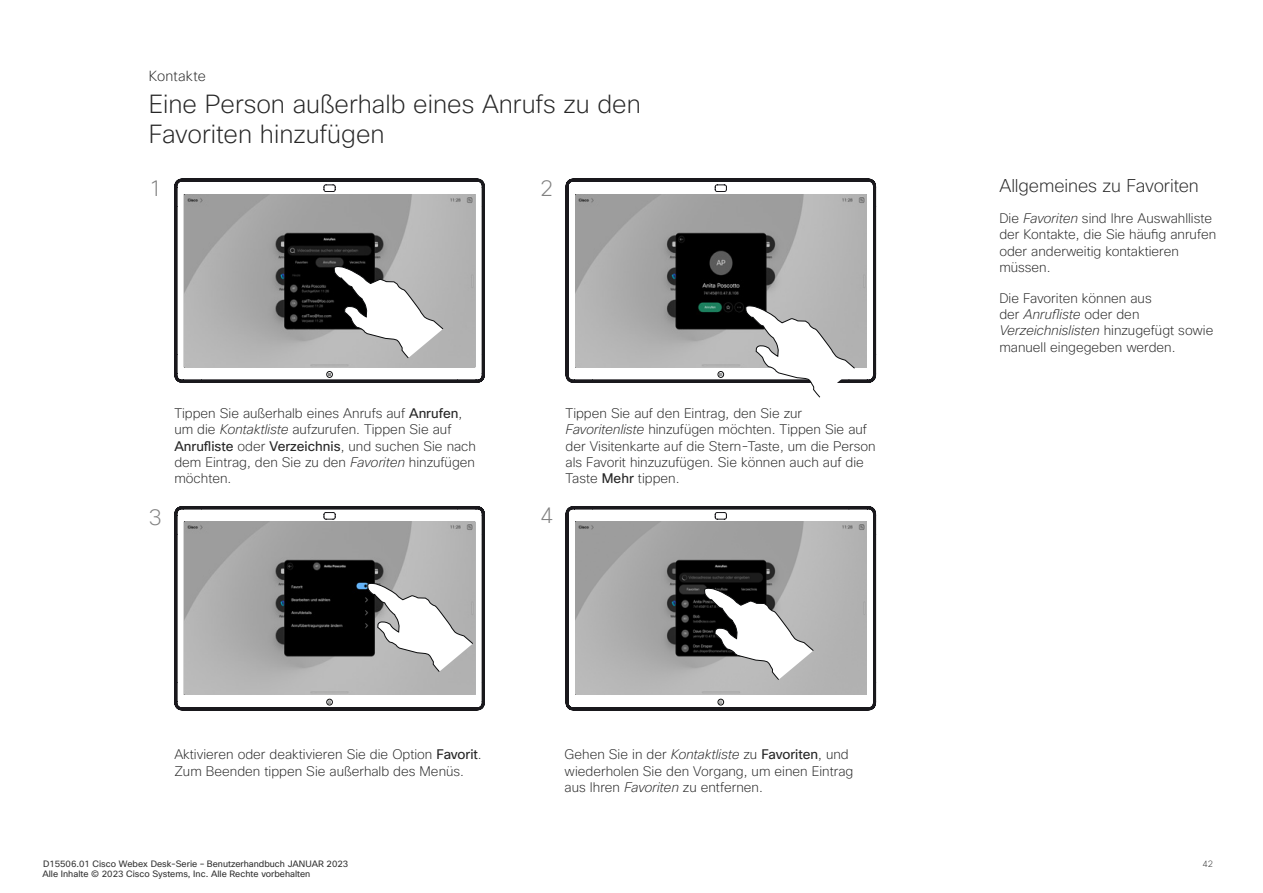
<style>
.page{position:relative;width:1263px;height:893px;background:#fff}
.page>*{position:absolute;margin:0;border:0;box-sizing:border-box;transform-origin:0 0}
.Subhead1{font:200 25.5px/30.6px "Cisco Sans";color:#262626}
.t1{font:200 22.2px "Cisco Sans";color:#808080}
.Right_Column_About_h{font:200 18px "Cisco Sans";letter-spacing:-.005em;color:#262626}
.Small_chapter_runnin{font:200 14.25px "Cisco Sans";letter-spacing:.015em;color:#262626}
.CartoonAnnotation{font:200 13.5px/16.2px "Cisco Sans";color:#262626}
.Body{font:200 13.5px/16.2px "Cisco Sans";color:#262626}
.t2{font:9px/10.8px "Cisco Sans";color:#333}
.t3{font:200 9px "Cisco Sans";color:#333}
.s1{font-weight:400}
.s2{font-style:italic}
</style>
<div class="page">
<svg style="left:174px;top:178px;width:311px;height:205px"></svg>
<div style="left:326px;top:371px;width:7px;height:7px;border:1px solid #090a0b;border-radius:50%"></div>
<svg style="left:565px;top:178px;width:311px;height:205px"></svg>
<div style="left:717px;top:371px;width:7px;height:7px;border:1px solid #090a0b;border-radius:50%"></div>
<svg style="left:174px;top:506px;width:311px;height:205px"></svg>
<div style="left:326px;top:699px;width:7px;height:6px;border:1px solid #090a0b;border-radius:50%"></div>
<svg style="left:565px;top:506px;width:311px;height:205px"></svg>
<div style="left:717px;top:699px;width:7px;height:6px;border:1px solid #090a0b;border-radius:50%"></div>
<img style="left:185px;top:195px;width:290px;height:172px">
<img style="left:576px;top:195px;width:290px;height:172px">
<img style="left:576px;top:522px;width:290px;height:172px">
<img style="left:185px;top:522px;width:290px;height:172px">
<svg style="left:367px;top:582px;width:107px;height:90px"></svg>
<svg style="left:704px;top:587px;width:110px;height:93px"></svg>
<svg style="left:333px;top:265px;width:111px;height:94px"></svg>
<svg style="left:745px;top:304px;width:111px;height:94px"></svg>
<h2 class="Small_chapter_runnin" style="left:149px;top:67px;width:59px">Kontakte</h2>
<h1 class="Subhead1" style="left:149px;top:88px;width:494px">Eine Person außerhalb eines Anrufs zu den<br>Favoriten hinzufügen</h1>
<p class="t1" style="left:149px;top:174px;width:15px">1</p>
<p class="t1" style="left:540px;top:174px;width:15px">2</p>
<p class="CartoonAnnotation" style="left:174px;top:405px;width:303px">Tippen Sie außerhalb eines Anrufs auf <span class="s1">Anrufen</span>, um die <span class="s2">Kontaktliste</span> aufzurufen. Tippen Sie auf <span class="s1">Anrufliste</span> oder <span class="s1">Verzeichnis</span>, und suchen Sie nach dem Eintrag, den Sie zu den <span class="s2">Favoriten</span> hinzufügen möchten.</p>
<p class="CartoonAnnotation" style="left:566px;top:405px;width:312px">Tippen Sie auf den Eintrag, den Sie zur <span class="s2">Favoritenliste</span> hinzufügen möchten. Tippen Sie auf der Visitenkarte auf die Stern-Taste, um die Person als Favorit hinzuzufügen. Sie können auch auf die Taste <span class="s1">Mehr</span> tippen.</p>
<p class="t1" style="left:149px;top:503px;width:15px">3</p>
<p class="t1" style="left:540px;top:501px;width:15px">4</p>
<p class="CartoonAnnotation" style="left:174px;top:746px;width:309px">Aktivieren oder deaktivieren Sie die Option <span class="s1">Favorit</span>.<br>Zum Beenden tippen Sie außerhalb des Menüs.</p>
<p class="CartoonAnnotation" style="left:565px;top:746px;width:290px">Gehen Sie in der <span class="s2">Kontaktliste</span> zu <span class="s1">Favoriten</span>, und wiederholen Sie den Vorgang, um einen Eintrag aus Ihren <span class="s2">Favoriten</span> zu entfernen.</p>
<h2 class="Right_Column_About_h" style="left:999px;top:174px;width:201px">Allgemeines zu Favoriten</h2>
<p class="Body" style="left:999px;top:210px;width:218px">Die <span class="s2">Favoriten</span> sind Ihre Auswahlliste der Kontakte, die Sie häufig anrufen oder anderweitig kontaktieren müssen.</p>
<p class="Body" style="left:999px;top:290px;width:216px">Die Favoriten können aus<br>der <span class="s2">Anrufliste</span> oder den<br><span class="s2">Verzeichnislisten</span> hinzugefügt sowie manuell eingegeben werden.</p>
<p class="t2" style="left:42px;top:858px;width:307px">D15506.01 Cisco Webex Desk-Serie – Benutzerhandbuch JANUAR 2023<br>Alle Inhalte © 2023 Cisco Systems, Inc. Alle Rechte vorbehalten</p>
<p class="t3" style="left:1202px;top:858px;width:12px">42</p>
</div>
